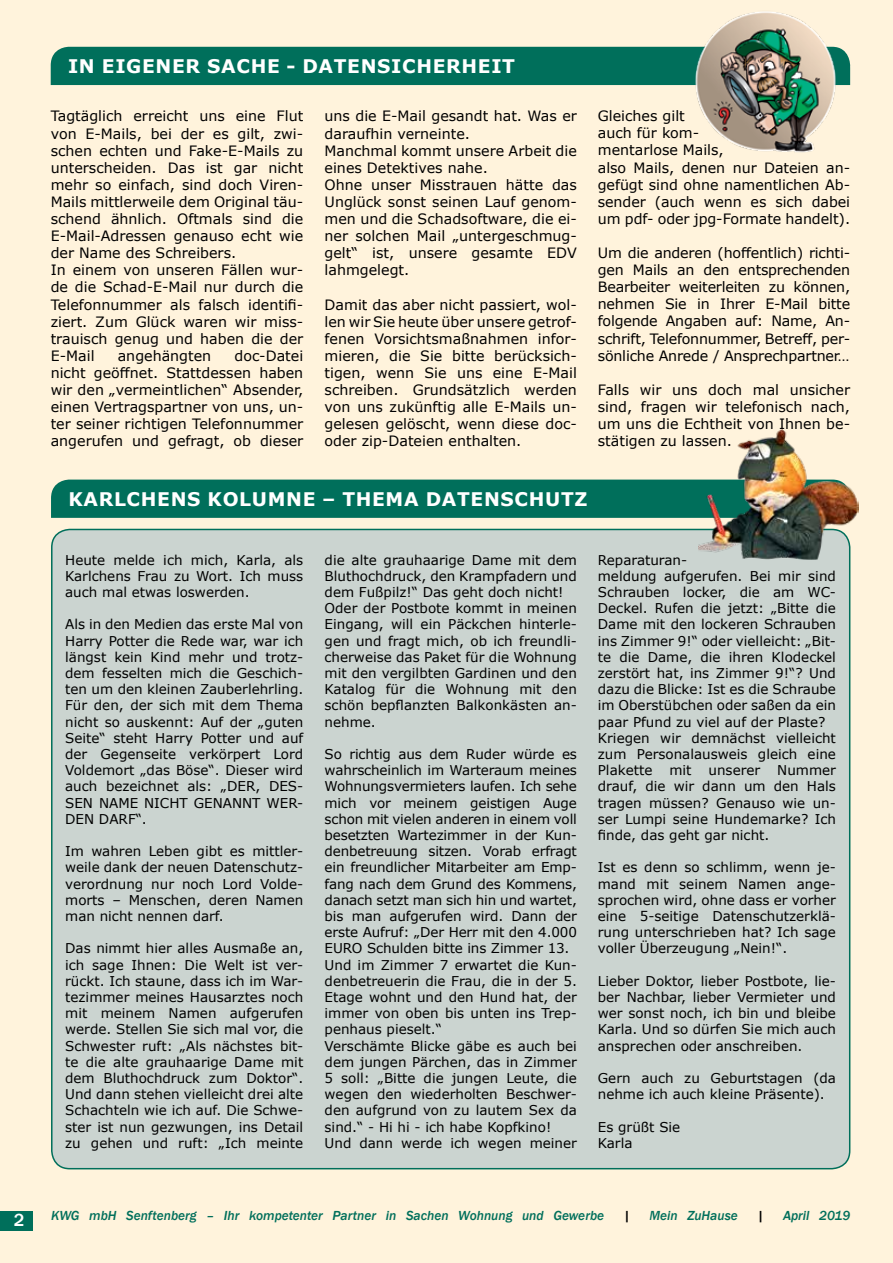
<style>
.page{position:relative;width:893px;height:1263px;background:#fff3dc}
.page>*{position:absolute;margin:0;border:0;box-sizing:border-box;transform-origin:0 0}
.t1{font:700 18.75px "Verdana";letter-spacing:.035em;color:#fff}
.t2{font:500 18px "Franklin Gothic";color:#fff}
.t3{font:14.25px/17.1px "Verdana";color:#000;text-align:justify}
.t4{font:13.5px/16.2px "Verdana";color:#000;text-align:justify}
.t5{font:italic 500 13.5px "Franklin Gothic";color:#006f5b}
.t6{font:italic 500 13.5px "Franklin Gothic";color:#000}
</style>
<div class="page">
<div style="left:0;top:1211px;width:33px;height:20px;background:#006f5b"></div>
<div style="left:51px;top:47px;width:629px;height:38px;background:#006f5b"></div>
<div style="left:52px;top:529px;width:798px;height:640px;background:#cbd4d0;border-radius:18px"></div>
<img style="left:680px;top:11px;width:170px;height:142px">
<div style="left:51px;top:480px;width:648px;height:38px;background:#006f5b"></div>
<img style="left:699px;top:429px;width:159px;height:131px">
<h2 class="t2" style="left:14px;top:1209px;width:12px">2</h2>
<h1 class="t1" style="left:68px;top:53px;width:448px">IN EIGENER SACHE - DATENSICHERHEIT</h1>
<p class="t3" style="left:51px;top:108px;width:254px;text-align:left">Tagtäglich erreicht uns eine Flut von E-Mails, bei der es gilt, zwi&shy;schen echten und Fake-E-Mails zu unterscheiden. Das ist gar nicht mehr so einfach, sind doch Viren-<br>Mails mittlerweile dem Original täu&shy;schend ähnlich. Oftmals sind die<br>E-Mail-Adressen genauso echt wie der Name des Schreibers.<br>In einem von unseren Fällen wur&shy;de die Schad-E-Mail nur durch die<br>Telefonnummer als falsch identifi&shy;ziert. Zum Glück waren wir miss&shy;trauisch genug und haben die der<br>E-Mail</p>
<p class="t3" style="left:325px;top:108px;width:254px;text-align:left">uns die E-Mail gesandt hat. Was er daraufhin verneinte.<br>Manchmal kommt unsere Arbeit die eines Detektives nahe.<br>Ohne unser Misstrauen hätte das<br>Unglück sonst seinen Lauf genom&shy;men und die Schadsoftware, die ei&shy;ner solchen Mail „untergeschmug&shy;gelt“ ist, unsere gesamte EDV lahmgelegt.</p>
<p class="t3" style="left:325px;top:296px;width:254px">Damit das aber nicht passiert, wol&shy;len wir Sie heute über unsere getrof&shy;fenen Vorsichtsmaßnahmen infor&shy;mieren, die Sie bitte berücksich&shy;tigen, wenn Sie uns eine E-Mail schreiben. Grundsätzlich werden von uns zukünftig alle E-Mails un&shy;gelesen gelöscht, wenn diese doc&shy;oder zip-Dateien enthalten.</p>
<p class="t3" style="left:51px;top:347px;width:254px;text-indent:184px">doc-Datei nicht geöffnet. Stattdessen haben wir den „vermeintlichen“ Absender, einen Vertragspartner von uns, un&shy;ter seiner richtigen Telefonnummer angerufen und gefragt, ob dieser</p>
<p class="t3" style="left:118px;top:347px;width:95px">angehängten</p>
<p class="t3" style="left:598px;top:107px;width:254px;text-align:left">Gleiches gilt<br>auch für kom-<br>mentarlose Mails,<br>also Mails, denen nur Dateien an&shy;gefügt sind ohne namentlichen Ab&shy;sender (auch wenn es sich dabei um pdf- oder jpg-Formate handelt).</p>
<p class="t3" style="left:598px;top:244px;width:254px">Um die anderen (hoffentlich) richti&shy;gen Mails an den entsprechenden Bearbeiter weiterleiten zu können, nehmen Sie in Ihrer E-Mail bitte folgende Angaben auf: Name, An&shy;schrift, Telefonnummer, Betreff, per&shy;sönliche Anrede / Ansprechpartner…</p>
<p class="t3" style="left:598px;top:381px;width:254px">Falls wir uns doch mal unsicher sind, fragen wir telefonisch nach, um uns die Echtheit von Ihnen be&shy;stätigen zu lassen.</p>
<h1 class="t1" style="left:68px;top:486px;width:521px">KARLCHENS KOLUMNE – THEMA DATENSCHUTZ</h1>
<p class="t4" style="left:65px;top:551px;width:240px">Heute melde ich mich, Karla, als Karlchens Frau zu Wort. Ich muss auch mal etwas loswerden.</p>
<p class="t4" style="left:65px;top:616px;width:240px">Als in den Medien das erste Mal von Harry Potter die Rede war, war ich längst kein Kind mehr und trotz&shy;dem fesselten mich die Geschich&shy;ten um den kleinen Zauberlehrling.<br>Für den, der sich mit dem Thema nicht so auskennt: Auf der „guten Seite“ steht Harry Potter und auf der Gegenseite verkörpert Lord Voldemort „das Böse“. Dieser wird auch bezeichnet als: „DER, DES-SEN NAME NICHT GENANNT WER-DEN DARF“.</p>
<p class="t4" style="left:65px;top:843px;width:240px">Im wahren Leben gibt es mittler&shy;weile dank der neuen Datenschutz&shy;verordnung nur noch Lord Volde&shy;morts – Menschen, deren Namen man nicht nennen darf.</p>
<p class="t4" style="left:65px;top:940px;width:240px">Das nimmt hier alles Ausmaße an, ich sage Ihnen: Die Welt ist ver&shy;rückt. Ich staune, dass ich im War&shy;tezimmer meines Hausarztes noch mit meinem Namen aufgerufen werde. Stellen Sie sich mal vor, die Schwester ruft: „Als nächstes bit&shy;te die alte grauhaarige Dame mit dem Bluthochdruck zum Doktor“.<br>Und dann stehen vielleicht drei alte Schachteln wie ich auf. Die Schwe&shy;ster ist nun gezwungen, ins Detail zu gehen und ruft: „Ich meinte</p>
<p class="t4" style="left:325px;top:551px;width:254px;text-align:left">die alte grauhaarige Dame mit dem<br>Bluthochdruck, den Krampfadern und dem Fußpilz!“ Das geht doch nicht!<br>Oder der Postbote kommt in meinen<br>Eingang, will ein Päckchen hinterle&shy;gen und fragt mich, ob ich freundli&shy;cherweise das Paket für die Wohnung mit den vergilbten Gardinen und den<br>Katalog für die Wohnung mit den schön bepflanzten Balkonkästen an&shy;nehme.</p>
<p class="t4" style="left:325px;top:746px;width:254px;text-align:left">So richtig aus dem Ruder würde es wahrscheinlich im Warteraum meines Wohnungsvermieters laufen. Ich sehe mich vor meinem geistigen Auge schon mit vielen anderen in einem voll besetzten Wartezimmer in der Kun&shy;denbetreuung sitzen. Vorab erfragt ein freundlicher Mitarbeiter am Emp&shy;fang nach dem Grund des Kommens, danach setzt man sich hin und wartet, bis man aufgerufen wird. Dann der erste Aufruf: „Der Herr mit den 4.000<br>EURO Schulden bitte ins Zimmer 13.<br>Und im Zimmer 7 erwartet die Kun&shy;denbetreuerin die Frau, die in der 5.<br>Etage wohnt und den Hund hat, der immer von oben bis unten ins Trep&shy;penhaus pieselt.“<br>Verschämte Blicke gäbe es auch bei dem jungen Pärchen, das in Zimmer 5 soll: „Bitte die jungen Leute, die wegen den wiederholten Beschwer&shy;den aufgrund von zu lautem Sex da sind.“ - Hi hi - ich habe Kopfkino!<br>Und dann werde ich wegen meiner</p>
<p class="t4" style="left:598px;top:551px;width:240px;text-align:left">Reparaturan-<br>meldung aufgerufen. Bei mir sind<br>Schrauben locker, die am WC-<br>Deckel. Rufen die jetzt: „Bitte die<br>Dame mit den lockeren Schrauben ins Zimmer 9!“ oder vielleicht: „Bit&shy;te die Dame, die ihren Klodeckel zerstört hat, ins Zimmer 9!“? Und dazu die Blicke: Ist es die Schraube im Oberstübchen oder saßen da ein paar Pfund zu viel auf der Plaste?<br>Kriegen wir demnächst vielleicht zum Personalausweis gleich eine<br>Plakette</p>
<p class="t4" style="left:669px;top:762px;width:24px">mit</p>
<p class="t4" style="left:708px;top:762px;width:53px">unserer</p>
<p class="t4" style="left:598px;top:762px;width:240px;text-indent:179px">Nummer drauf, die wir dann um den Hals tragen müssen? Genauso wie un&shy;ser Lumpi seine Hundemarke? Ich finde, das geht gar nicht.</p>
<p class="t4" style="left:598px;top:859px;width:240px">Ist es denn so schlimm, wenn je&shy;mand mit seinem Namen ange&shy;sprochen wird, ohne dass er vorher eine 5-seitige Datenschutzerklä&shy;rung unterschrieben hat? Ich sage voller Überzeugung „Nein!“.</p>
<p class="t4" style="left:598px;top:973px;width:240px">Lieber Doktor, lieber Postbote, lie&shy;ber Nachbar, lieber Vermieter und wer sonst noch, ich bin und bleibe Karla. Und so dürfen Sie mich auch ansprechen oder anschreiben.</p>
<p class="t4" style="left:598px;top:1070px;width:240px">Gern auch zu Geburtstagen (da nehme ich auch kleine Präsente).</p>
<p class="t4" style="left:598px;top:1118px;width:84px">Es grüßt Sie<br>Karla</p>
<p class="t5" style="left:51px;top:1207px;width:555px">KWG mbH Senftenberg – Ihr kompetenter Partner in Sachen Wohnung und Gewerbe</p>
<p class="t6" style="left:623px;top:1207px;width:8px">|</p>
<p class="t5" style="left:649px;top:1207px;width:90px">Mein ZuHause</p>
<p class="t6" style="left:757px;top:1207px;width:8px">|</p>
<p class="t5" style="left:783px;top:1207px;width:69px">April 2019</p>
</div>
